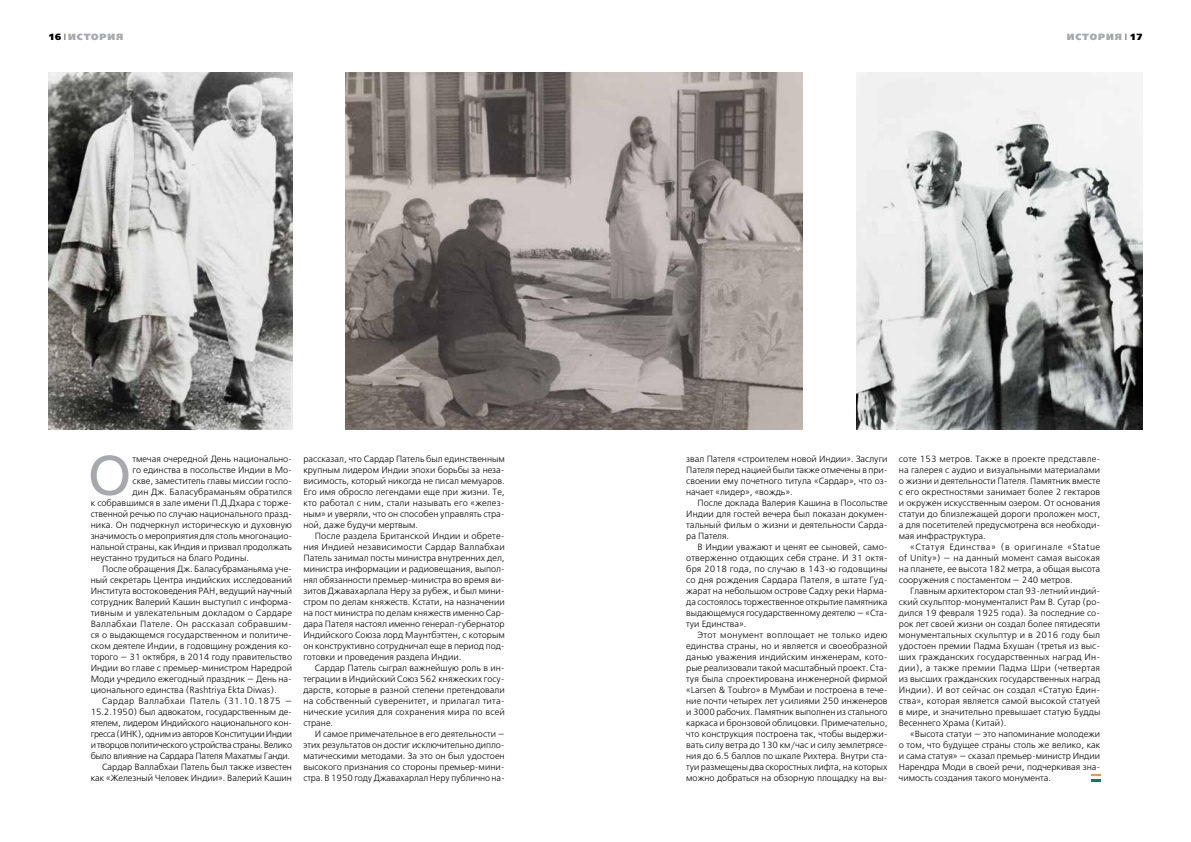
<style>
.page{position:relative;width:1191px;height:842px;background:#fff}
.page>*{position:absolute;margin:0;border:0;box-sizing:border-box;transform-origin:0 0}
.t1{font:56.1px "Free Set C";color:#a7a9ac}
.t2{font:9px/11px "Free Set Light C";color:#000;text-align:justify}
.t3{font:9px "Free Set Light C";letter-spacing:-.025em;color:#000}
.t4{font:9px "Free Set Light C";letter-spacing:-.02em;color:#000}
.t5{font:9px "Free Set Light C";letter-spacing:.025em;color:#000}
.t6{font:9px "Free Set Light C";letter-spacing:.035em;color:#000}
.t7{font:9px "Free Set Extra Bold C";letter-spacing:.1em;color:#a7a9ac}
.s1{color:#000}
.s2{font-family:"Free Set Light C";color:#000}
</style>
<div class="page">
<svg style="left:1091px;top:775px;width:9px;height:6px"></svg>
<img style="left:48px;top:72px;width:244px;height:357px">
<img style="left:856px;top:72px;width:286px;height:357px">
<img style="left:346px;top:72px;width:456px;height:357px">
<p class="t7" style="left:48px;top:32px;width:76px"><span class="s1">16</span> <span class="s2">I</span> история</p>
<p class="t7" style="left:1066px;top:32px;width:77px">история <span class="s2">I</span> <span class="s1">17</span></p>
<h1 class="t1" style="left:88px;top:445px;width:39px">О</h1>
<p class="t2" style="left:133px;top:454px;width:161px">тмечая очередной День национально-</p>
<p class="t2" style="left:133px;top:465px;width:161px">го единства в посольстве Индии в Мо-</p>
<p class="t2" style="left:133px;top:476px;width:161px">скве, заместитель главы миссии госпо-</p>
<p class="t2" style="left:133px;top:487px;width:161px">дин Дж. Баласубраманьям обратился</p>
<p class="t2" style="left:91px;top:498px;width:203px">к собравшимся в зале имени П.Д.Дхара с торже-</p>
<p class="t2" style="left:91px;top:509px;width:203px">ственной речью по случаю национального празд-</p>
<p class="t2" style="left:91px;top:520px;width:203px">ника. Он подчеркнул историческую и духовную</p>
<p class="t2" style="left:91px;top:531px;width:203px">значимость о мероприятия для столь многонацио-</p>
<p class="t2" style="left:91px;top:542px;width:203px">нальной страны, как Индия и призвал продолжать</p>
<p class="t2" style="left:91px;top:553px;width:160px">неустанно трудиться на благо Родины.</p>
<p class="t2" style="left:102px;top:564px;width:191px">После обращения Дж. Баласубраманьяма уче-</p>
<p class="t2" style="left:91px;top:575px;width:203px">ный секретарь Центра индийских исследований</p>
<p class="t2" style="left:91px;top:586px;width:203px">Института востоковедения РАН, ведущий научный</p>
<p class="t2" style="left:91px;top:597px;width:203px">сотрудник Валерий Кашин выступил с информа-</p>
<p class="t2" style="left:91px;top:608px;width:203px">тивным и увлекательным докладом о Сардаре</p>
<p class="t5" style="left:91px;top:619px;width:203px">Валлабхаи Пателе. Он рассказал собравшим-</p>
<p class="t2" style="left:91px;top:630px;width:203px">ся о выдающемся государственном и политиче-</p>
<p class="t2" style="left:91px;top:641px;width:203px">ском деятеле Индии, в годовщину рождения ко-</p>
<p class="t2" style="left:91px;top:652px;width:203px">торого — 31 октября, в 2014 году правительство</p>
<p class="t2" style="left:91px;top:663px;width:203px">Индии во главе с премьер-министром Наредрой</p>
<p class="t2" style="left:91px;top:674px;width:203px">Моди учредило ежегодный праздник — День на-</p>
<p class="t2" style="left:91px;top:685px;width:188px">ционального единства (Rashtriya Ekta Diwas).</p>
<p class="t6" style="left:102px;top:696px;width:191px">Сардар Валлабхаи Патель (31.10.1875 —</p>
<p class="t2" style="left:91px;top:707px;width:203px">15.2.1950) был адвокатом, государственным де-</p>
<p class="t4" style="left:91px;top:718px;width:203px">ятелем, лидером Индийского национального кон-</p>
<p class="t3" style="left:91px;top:729px;width:203px">гресса (ИНК), одним из авторов Конституции Индии</p>
<p class="t3" style="left:91px;top:740px;width:203px">и творцов политического устройства страны. Велико</p>
<p class="t4" style="left:91px;top:751px;width:201px">было влияние на Сардара Пателя Махатмы Ганди.</p>
<p class="t2" style="left:102px;top:762px;width:191px">Сардар Валлабхаи Патель был также известен</p>
<p class="t2" style="left:91px;top:773px;width:203px">как «Железный Человек Индии». Валерий Кашин</p>
<p class="t2" style="left:303px;top:454px;width:203px">рассказал, что Сардар Патель был единственным крупным лидером Индии эпохи борьбы за неза&shy;висимость, который никогда не писал мемуаров.<br>Его имя обросло легендами еще при жизни. Те, кто работал с ним, стали называть его «желез&shy;ным» и уверяли, что он способен управлять стра&shy;ной, даже будучи мертвым.</p>
<p class="t2" style="left:303px;top:531px;width:203px;text-indent:11px">После раздела Британской Индии и обрете&shy;ния Индией независимости Сардар Валлабхаи Патель занимал посты министра внутренних дел, министра информации и радиовещания, выпол&shy;нял обязанности премьер-министра во время ви&shy;зитов Джавахарлала Неру за рубеж, и был мини&shy;стром по делам княжеств. Кстати, на назначении на пост министра по делам княжеств именно Сар&shy;дара Пателя настоял именно генерал-губернатор Индийского Союза лорд Маунтбэттен, с которым он конструктивно сотрудничал еще в период под&shy;готовки и проведения раздела Индии.</p>
<p class="t2" style="left:303px;top:663px;width:203px;text-indent:11px">Сардар Патель сыграл важнейшую роль в ин&shy;теграции в Индийский Союз 562 княжеских госу&shy;дарств, которые в разной степени претендовали на собственный суверенитет, и прилагал тита&shy;нические усилия для сохранения мира по всей стране.</p>
<p class="t2" style="left:303px;top:729px;width:203px;text-indent:11px">И самое примечательное в его деятельности — этих результатов он достиг исключительно дипло&shy;матическими методами. За это он был удостоен высокого признания со стороны премьер-мини&shy;стра. В 1950 году Джавахарлал Неру публично на-</p>
<p class="t2" style="left:686px;top:454px;width:203px">звал Пателя «строителем новой Индии». Заслуги Пателя перед нацией были также отмечены в при&shy;своении ему почетного титула «Сардар», что оз&shy;начает «лидер», «вождь».</p>
<p class="t2" style="left:686px;top:498px;width:203px;text-indent:11px">После доклада Валерия Кашина в Посольстве Индии для гостей вечера был показан докумен&shy;тальный фильм о жизни и деятельности Сарда&shy;ра Пателя.</p>
<p class="t2" style="left:686px;top:542px;width:203px;text-indent:11px">В Индии уважают и ценят ее сыновей, само&shy;отверженно отдающих себя стране. И 31 октя&shy;бря 2018 года, по случаю в 143‑ ю годовщины со дня рождения Сардара Пателя, в штате Гуд&shy;жарат на небольшом острове Садху реки Нарма&shy;да состоялось торжественное открытие памятника выдающемуся государственному деятелю — «Ста&shy;туи Единства».</p>
<p class="t2" style="left:686px;top:630px;width:203px;text-indent:11px">Этот монумент воплощает не только идею единства страны, но и является и своеобразной данью уважения индийским инженерам, кото&shy;рые реализовали такой масштабный проект. Ста&shy;туя была спроектирована инженерной фирмой «Larsen &amp; Toubro» в Мумбаи и построена в тече&shy;ние почти четырех лет усилиями 250 инженеров и 3000 рабочих. Памятник выполнен из стального каркаса и бронзовой облицовки. Примечательно, что конструкция построена так, чтобы выдержи&shy;вать силу ветра до 130 км/час и силу землетрясе&shy;ния до 6.5 баллов по шкале Рихтера. Внутри ста&shy;туи размещены два скоростных лифта, на которых можно добраться на обзорную площадку на вы-</p>
<p class="t2" style="left:899px;top:454px;width:203px">соте 153 метров. Также в проекте представле&shy;на галерея с аудио и визуальными материалами о жизни и деятельности Пателя. Памятник вместе с его окрестностями занимает более 2 гектаров и окружен искусственным озером. От основания статуи до близлежащей дороги проложен мост, а для посетителей предусмотрена вся необходи&shy;мая инфраструктура.</p>
<p class="t2" style="left:899px;top:542px;width:203px;text-indent:11px">«Статуя Единства» (в оригинале «Statue of Unity») — на данный момент самая высокая на планете, ее высота 182 метра, а общая высота сооружения с постаментом — 240 метров.</p>
<p class="t2" style="left:899px;top:586px;width:203px;text-indent:11px">Главным архитектором стал 93‑летний индий&shy;ский скульптор-монументалист Рам В. Сутар (ро&shy;дился 19 февраля 1925 года). За последние со&shy;рок лет своей жизни он создал более пятидесяти монументальных скульптур и в 2016 году был удостоен премии Падма Бхушан (третья из выс&shy;ших гражданских государственных наград Ин&shy;дии), а также премии Падма Шри (четвертая из высших гражданских государственных наград Индии). И вот сейчас он создал «Статую Един&shy;ства», которая является самой высокой статуей в мире, и значительно превышает статую Будды Весеннего Храма (Китай).</p>
<p class="t2" style="left:899px;top:729px;width:203px;text-indent:11px">«Высота статуи — это напоминание молодежи о том, что будущее страны столь же велико, как и сама статуя» — сказал премьер-министр Индии Нарендра Моди в своей речи, подчеркивая зна&shy;чимость создания такого монумента.</p>
</div>
